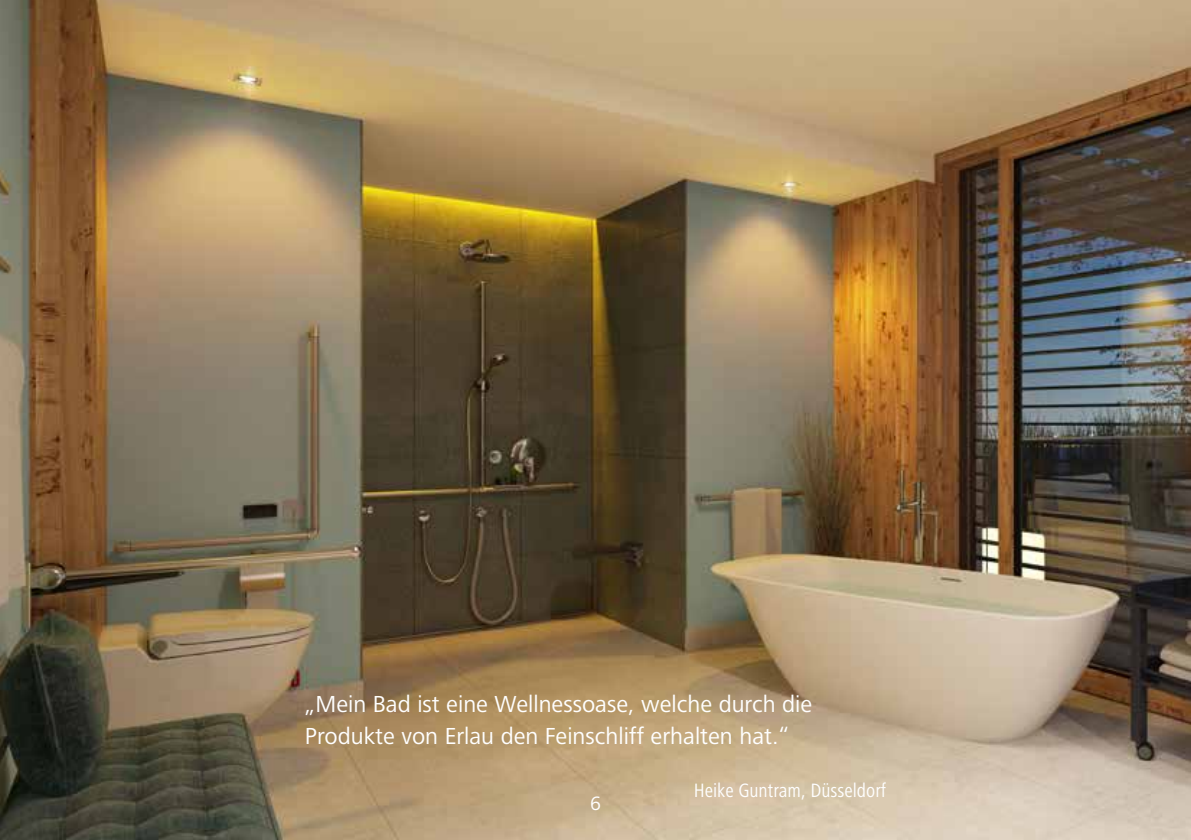
<style>
.page{position:relative;width:1191px;height:840px;background:#fff}
.page>*{position:absolute;margin:0;border:0;box-sizing:border-box;transform-origin:0 0}
.t1{font:24px/32px "Frutiger Next LT";color:#fff}
.t2{font:condensed 20px "Frutiger Next LT";color:#fff}
.t3{font:20px "Frutiger Next LT";color:#fff}
</style>
<div class="page">
<img style="left:0;top:0;width:1191px;height:839px">
<p class="t1" style="left:305px;top:688px;width:509px">„Mein Bad ist eine Wellnessoase, welche durch die<br>Produkte von Erlau den Feinschliff erhalten hat.“</p>
<p class="t2" style="left:694px;top:779px;width:194px">Heike Guntram, Düsseldorf</p>
<p class="t3" style="left:590px;top:791px;width:12px">6</p>
</div>
